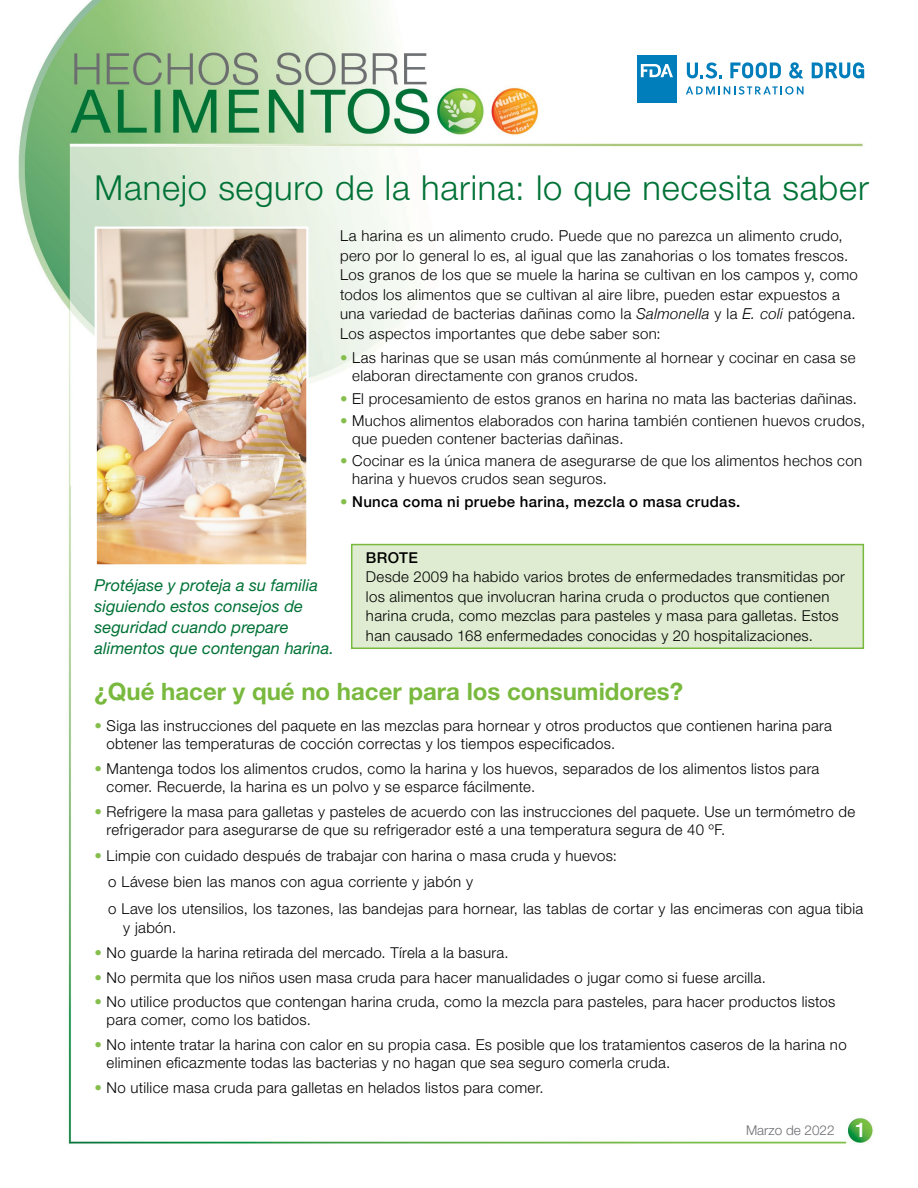
<style>
.page{position:relative;width:918px;height:1188px;background:#fff}
.page>*{position:absolute;margin:0;border:0;box-sizing:border-box;transform-origin:0 0}
.t1{font:300 34.5px "Helvetica Neue LT Std";letter-spacing:.02em;color:#007236}
.t2{font:700 24px "Helvetica Neue LT Std";color:#79b93e}
.t3{font:italic 16.5px/21px "Helvetica Neue LT Std";color:#007236}
.t4{font:300 15px/18px "Helvetica Neue LT Std";letter-spacing:.02em;color:#000}
.t5{font:300 15px/19.5px "Helvetica Neue";letter-spacing:.025em;color:#000}
.t6{font:500 15px "Helvetica Neue";letter-spacing:.025em;color:#000}
.t7{font:500 15px "Helvetica Neue LT Std";letter-spacing:.02em;color:#000}
.t8{font:300 13.5px "Helvetica Neue LT Std";color:#6d6e71}
.s1{font-style:italic}
.s2{color:#86be4d}
.s3{font-weight:500;font-size:20.25px;color:#fff}
</style>
<div class="page">
<img style="left:18px;top:0;width:856px;height:1144px">
<svg style="left:686px;top:86px;width:118px;height:9px"></svg>
<svg style="left:730px;top:62px;width:51px;height:16px"></svg>
<svg style="left:789px;top:62px;width:14px;height:17px"></svg>
<svg style="left:812px;top:62px;width:52px;height:16px"></svg>
<svg style="left:687px;top:62px;width:35px;height:17px"></svg>
<div style="left:637px;top:55px;width:39px;height:47px;background:#007dbb"></div>
<svg style="left:641px;top:64px;width:32px;height:13px"></svg>
<div style="left:352px;top:545px;width:511px;height:103px;background:#dfecd1"></div>
<div style="left:351px;top:544px;width:513px;height:105px;border:2px solid #79b93e"></div>
<img style="left:98px;top:230px;width:208px;height:334px">
<div style="left:95px;top:227px;width:214px;height:340px;border:2px solid #fff"></div>
<h1 class="t1" style="left:95px;top:167px;width:776px">Manejo seguro de la harina: lo que necesita saber</h1>
<p class="t5" style="left:340px;top:225px;width:519px">La harina es un alimento crudo. Puede que no parezca un alimento crudo, pero por lo general lo es, al igual que las zanahorias o los tomates frescos.<br>Los granos de los que se muele la harina se cultivan en los campos y, como todos los alimentos que se cultivan al aire libre, pueden estar expuestos a una variedad de bacterias dañinas como la <span class="s1">Salmonella</span> y la <span class="s1">E. coli</span> patógena.<br>Los aspectos importantes que debe saber son:</p>
<p class="t5" style="left:352px;top:348px;width:505px;line-height:18px;text-indent:-12px"><span class="s2">•</span> Las harinas que se usan más comúnmente al hornear y cocinar en casa se elaboran directamente con granos crudos.</p>
<p class="t5" style="left:340px;top:387px;width:518px"><span class="s2">•</span> El procesamiento de estos granos en harina no mata las bacterias dañinas.</p>
<p class="t5" style="left:352px;top:410px;width:515px;line-height:18px;text-indent:-12px"><span class="s2">•</span> Muchos alimentos elaborados con harina también contienen huevos crudos, que pueden contener bacterias dañinas.</p>
<p class="t5" style="left:352px;top:451px;width:512px;line-height:18px;text-indent:-12px"><span class="s2">•</span> Cocinar es la única manera de asegurarse de que los alimentos hechos con harina y huevos crudos sean seguros.</p>
<p class="t6" style="left:340px;top:489px;width:402px"><span class="s2">•</span> Nunca coma ni pruebe harina, mezcla o masa crudas.</p>
<p class="t7" style="left:366px;top:548px;width:53px">BROTE</p>
<p class="t4" style="left:366px;top:567px;width:481px;line-height:19.5px">Desde 2009 ha habido varios brotes de enfermedades transmitidas por los alimentos que involucran harina cruda o productos que contienen harina cruda, como mezclas para pasteles y masa para galletas. Estos han causado 168 enfermedades conocidas y 20 hospitalizaciones.</p>
<p class="t2" style="left:95px;top:677px;width:590px">¿Qué hacer y qué no hacer para los consumidores?</p>
<p class="t4" style="left:107px;top:717px;width:727px;text-indent:-12px"><span class="s2">•</span> Siga las instrucciones del paquete en las mezclas para hornear y otros productos que contienen harina para obtener las temperaturas de cocción correctas y los tiempos especificados.</p>
<p class="t4" style="left:107px;top:760px;width:714px;text-indent:-12px"><span class="s2">•</span> Mantenga todos los alimentos crudos, como la harina y los huevos, separados de los alimentos listos para comer. Recuerde, la harina es un polvo y se esparce fácilmente.</p>
<p class="t4" style="left:107px;top:802px;width:750px;text-indent:-12px"><span class="s2">•</span> Refrigere la masa para galletas y pasteles de acuerdo con las instrucciones del paquete. Use un termómetro de refrigerador para asegurarse de que su refrigerador esté a una temperatura segura de 40 ºF.</p>
<p class="t4" style="left:108px;top:842px;width:757px;line-height:26.2px;text-indent:-14px"><span class="s2">•</span> Limpie con cuidado después de trabajar con harina o masa cruda y huevos:<br>o Lávese bien las manos con agua corriente y jabón y<br>o Lave los utensilios, los tazones, las bandejas para hornear, las tablas de cortar y las encimeras con agua tibia</p>
<p class="t4" style="left:123px;top:919px;width:55px">y jabón.</p>
<p class="t4" style="left:95px;top:943px;width:416px"><span class="s2">•</span> No guarde la harina retirada del mercado. Tírela a la basura.</p>
<p class="t4" style="left:95px;top:968px;width:673px"><span class="s2">•</span> No permita que los niños usen masa cruda para hacer manualidades o jugar como si fuese arcilla.</p>
<p class="t4" style="left:107px;top:993px;width:730px;text-indent:-12px"><span class="s2">•</span> No utilice productos que contengan harina cruda, como la mezcla para pasteles, para hacer productos listos para comer, como los batidos.</p>
<p class="t4" style="left:107px;top:1036px;width:742px;text-indent:-12px"><span class="s2">•</span> No intente tratar la harina con calor en su propia casa. Es posible que los tratamientos caseros de la harina no eliminen eficazmente todas las bacterias y no hagan que sea seguro comerla cruda.</p>
<p class="t4" style="left:95px;top:1078px;width:451px"><span class="s2">•</span> No utilice masa cruda para galletas en helados listos para comer.</p>
<p class="t3" style="left:95px;top:574px;width:241px">Protéjase y proteja a su familia siguiendo estos consejos de seguridad cuando prepare alimentos que contengan harina.</p>
<p class="t8" style="left:746px;top:1122px;width:122px">Marzo de 2022 <span class="s3">1</span></p>
</div>
